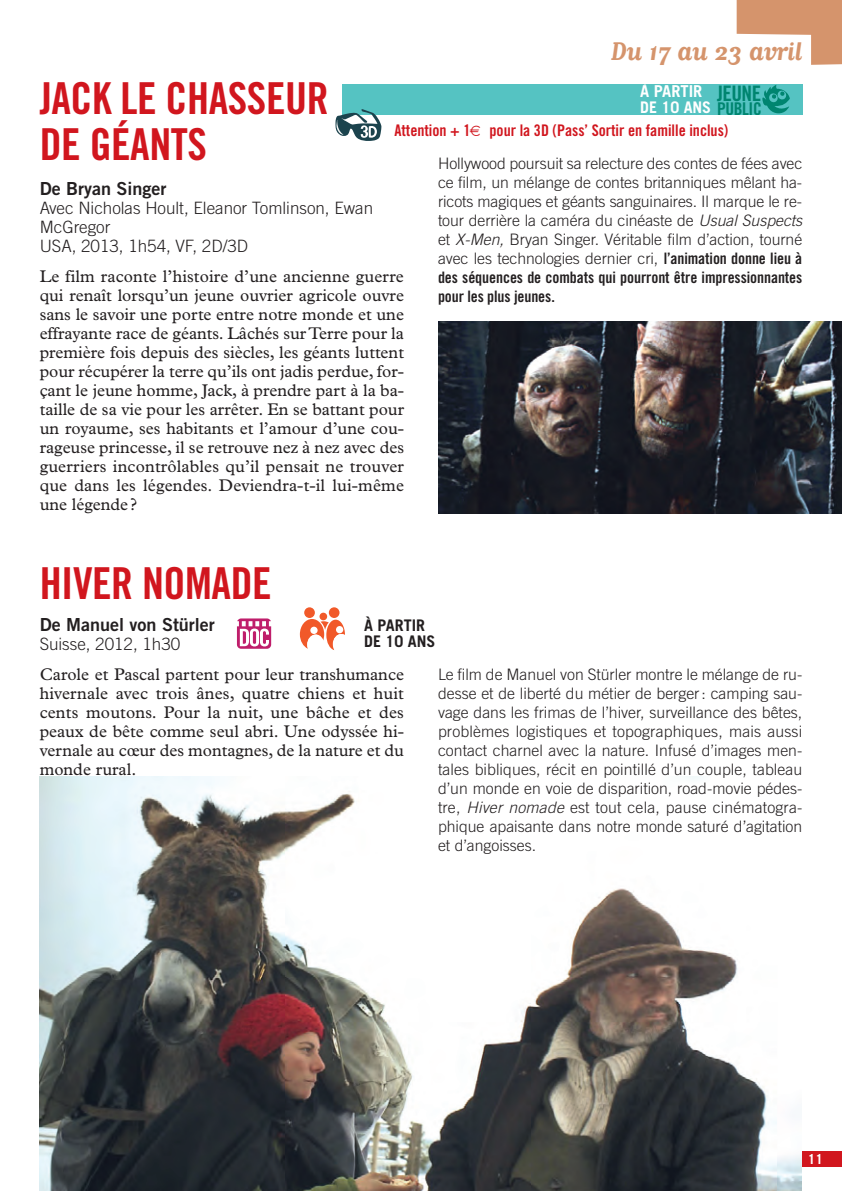
<style>
.page{position:relative;width:842px;height:1191px;background:#fff}
.page>*{position:absolute;margin:0;border:0;box-sizing:border-box;transform-origin:0 0}
.t1{font:44px "Trade Gothic Bold Cond Twenty";letter-spacing:-.01em;color:#d1161e}
.t2{font:700 30px "Matrix Script";letter-spacing:-.015em;color:#d5946c}
.t3{font:21.4px "Trade Gothic Bold Cond Twenty";letter-spacing:-.025em;color:#008570}
.t4{font:18px "Trade Gothic Bold Two";color:#231f20}
.t5{font:17.6px "Trade Gothic Bold Cond Twenty";letter-spacing:-.025em;color:#008570}
.t6{font:17px/19px "Plantin";color:#231f20;text-align:justify}
.t7{font:300 17px/19px "Trade Gothic";color:#231f20}
.t8{font:700 16.4px "Trade Gothic";color:#fff}
.t9{font:16px "Trade Gothic Bold Cond Twenty";color:#d1161e}
.t10{font:700 16px/16px "Trade Gothic";color:#231f20}
.t11{font:700 16px "Trade Gothic";color:#fff}
.t12{font:300 15.8px/19px "Trade Gothic";letter-spacing:-.005em;color:#231f20}
.t13{font:15.8px/19px "Trade Gothic Bold Cond Twenty";letter-spacing:-.005em;color:#231f20}
.t14{font:700 13.6px "Trade Gothic";color:#fff}
.s1{font-style:italic}
.s2{font-family:"Trade Gothic Bold Cond Twenty";font-weight:400}
</style>
<div class="page">
<img style="left:40px;top:776px;width:762px;height:415px">
<div style="left:802px;top:1151px;width:40px;height:16px;background:#d1161e"></div>
<svg style="left:737px;top:0;width:105px;height:65px"></svg>
<svg style="left:237px;top:618px;width:34px;height:31px"></svg>
<div style="left:342px;top:84px;width:460px;height:31px;background:#55c3c2"></div>
<svg style="left:762px;top:85px;width:28px;height:29px"></svg>
<img style="left:438px;top:321px;width:404px;height:192px">
<div style="left:304px;top:607px;width:11px;height:11px;background:#f15929;border-radius:50%"></div>
<div style="left:329px;top:607px;width:10px;height:11px;background:#f15929;border-radius:50%"></div>
<div style="left:319px;top:612px;width:8px;height:8px;background:#f15929;border-radius:50%"></div>
<svg style="left:300px;top:619px;width:45px;height:31px"></svg>
<svg style="left:335px;top:109px;width:46px;height:32px"></svg>
<h1 class="t1" style="left:40px;top:83px;width:290px">JACK LE CHASSEUR</h1>
<h2 class="t2" style="left:611px;top:42px;width:193px">Du 17 au 23 avril</h2>
<p class="t3" style="left:717px;top:85px;width:46px">JEUNE</p>
<p class="t5" style="left:717px;top:102px;width:46px">PUBLIC</p>
<p class="t8" style="left:640px;top:85px;width:64px">À PARTIR</p>
<p class="t11" style="left:640px;top:101px;width:73px">DE 10 ANS</p>
<h1 class="t1" style="left:40px;top:129px;width:169px">DE GÉANTS</h1>
<p class="t9" style="left:394px;top:124px;width:336px">Attention + 1 pour la 3D (Pass’ Sortir en famille inclus)</p>
<p class="t12" style="left:438px;top:155px;width:369px">Hollywood poursuit sa relecture des contes de fées avec ce film, un mélange de contes britanniques mêlant ha&shy;ricots magiques et géants sanguinaires. Il marque le re&shy;tour derrière la caméra du cinéaste de <span class="s1">Usual Suspects </span>et <span class="s1">X-Men,</span> Bryan Singer. Véritable film d’action, tourné avec les technologies dernier cri, <span class="s2">l’animation donne lieu à</span></p>
<p class="t13" style="left:438px;top:269px;width:366px">des séquences de combats qui pourront être impressionnantes pour les plus jeunes.</p>
<p class="t4" style="left:40px;top:182px;width:128px">De Bryan Singer</p>
<p class="t7" style="left:40px;top:200px;width:335px">Avec Nicholas Hoult, Eleanor Tomlinson, Ewan<br>McGregor<br>USA, 2013, 1h54, VF, 2D/3D</p>
<p class="t6" style="left:40px;top:268px;width:366px">Le film raconte l’histoire d’une ancienne guerre qui renaît lorsqu’un jeune ouvrier agricole ouvre sans le savoir une porte entre notre monde et une effrayante race de géants. Lâchés sur Terre pour la première fois depuis des siècles, les géants luttent pour récupérer la terre qu’ils ont jadis perdue, for&shy;çant le jeune homme, Jack, à prendre part à la ba&shy;taille de sa vie pour les arrêter. En se battant pour un royaume, ses habitants et l’amour d’une cou&shy;rageuse princesse, il se retrouve nez à nez avec des guerriers incontrôlables qu’il pensait ne trouver que dans les légendes. Deviendra-t-il lui-même une légende?</p>
<h1 class="t1" style="left:40px;top:567px;width:234px">HIVER NOMADE</h1>
<p class="t4" style="left:40px;top:617px;width:177px">De Manuel von Stürler</p>
<p class="t7" style="left:40px;top:635px;width:142px">Suisse, 2012, 1h30</p>
<p class="t6" style="left:40px;top:666px;width:366px">Carole et Pascal partent pour leur transhumance hivernale avec trois ânes, quatre chiens et huit cents moutons. Pour la nuit, une bâche et des peaux de bête comme seul abri. Une odyssée hi&shy;vernale au cœur des montagnes, de la nature et du monde rural.</p>
<p class="t12" style="left:438px;top:666px;width:366px;text-align:justify">Le film de Manuel von Stürler montre le mélange de ru&shy;desse et de liberté du métier de berger: camping sau&shy;vage dans les frimas de l’hiver, surveillance des bêtes, problèmes logistiques et topographiques, mais aussi contact charnel avec la nature. Infusé d’images men&shy;tales bibliques, récit en pointillé d’un couple, tableau d’un monde en voie de disparition, road-movie pédes&shy;tre, <span class="s1">Hiver nomade</span> est tout cela, pause cinématogra&shy;phique apaisante dans notre monde saturé d’agitation et d’angoisses.</p>
<p class="t10" style="left:364px;top:619px;width:73px">À PARTIR<br>DE 10 ANS</p>
<p class="t14" style="left:808px;top:1153px;width:17px">11</p>
<p class="t14" style="left:808px;top:1153px;width:14px">xx</p>
</div>
